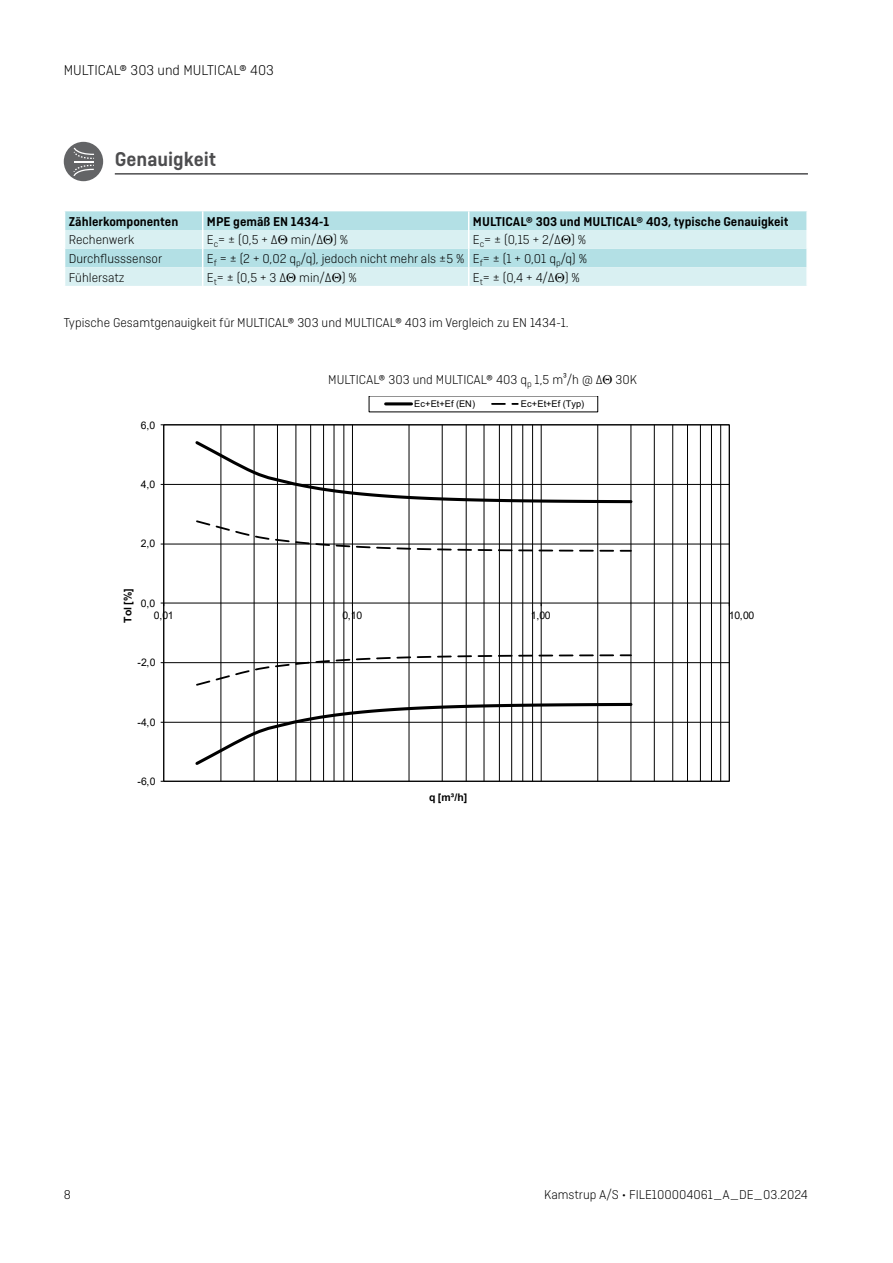
<style>
.page{position:relative;width:893px;height:1263px;background:#fff}
.page>*{position:absolute;margin:0;border:0;box-sizing:border-box;transform-origin:0 0}
.t1{font:600 21px "Ciutadella";color:#4d4d4f}
.t2{font:300 15px "Ciutadella";color:#000}
.t3{font:300 13.5px "Ciutadella";color:#000}
.t4{font:600 13.5px "Ciutadella";color:#000}
.t5{font:700 12.3px "Arial";letter-spacing:-.005em;color:#000}
.t6{font:10.5px "Arial";letter-spacing:-.025em;color:#000}
.t7{font:700 10.5px "Arial";color:#000}
.t8{font:9.15px "Arial";color:#000}
</style>
<div class="page">
<hr style="left:115px;top:173px;width:693px;height:2px;background:#4d4d4f">
<hr style="left:164px;top:484px;width:565px;height:1px;background:#000">
<hr style="left:164px;top:544px;width:565px;height:1px;background:#000">
<hr style="left:164px;top:662px;width:565px;height:1px;background:#000">
<hr style="left:164px;top:722px;width:565px;height:1px;background:#000">
<hr style="left:164px;top:781px;width:565px;height:1px;background:#000">
<hr style="left:720px;top:425px;width:1px;height:356px;background:#000">
<hr style="left:711px;top:425px;width:1px;height:356px;background:#000">
<hr style="left:700px;top:425px;width:1px;height:356px;background:#000">
<hr style="left:687px;top:425px;width:1px;height:356px;background:#000">
<hr style="left:672px;top:425px;width:1px;height:356px;background:#000">
<hr style="left:654px;top:425px;width:1px;height:356px;background:#000">
<hr style="left:631px;top:425px;width:1px;height:356px;background:#000">
<hr style="left:597px;top:425px;width:1px;height:356px;background:#000">
<hr style="left:532px;top:425px;width:1px;height:356px;background:#000">
<hr style="left:522px;top:425px;width:1px;height:356px;background:#000">
<hr style="left:511px;top:425px;width:1px;height:356px;background:#000">
<hr style="left:499px;top:425px;width:1px;height:356px;background:#000">
<hr style="left:484px;top:425px;width:1px;height:356px;background:#000">
<hr style="left:466px;top:425px;width:1px;height:356px;background:#000">
<hr style="left:442px;top:425px;width:1px;height:356px;background:#000">
<hr style="left:409px;top:425px;width:1px;height:356px;background:#000">
<hr style="left:344px;top:425px;width:1px;height:356px;background:#000">
<hr style="left:334px;top:425px;width:1px;height:356px;background:#000">
<hr style="left:323px;top:425px;width:1px;height:356px;background:#000">
<hr style="left:310px;top:425px;width:1px;height:356px;background:#000">
<hr style="left:296px;top:425px;width:1px;height:356px;background:#000">
<hr style="left:277px;top:425px;width:1px;height:356px;background:#000">
<hr style="left:254px;top:425px;width:1px;height:356px;background:#000">
<hr style="left:221px;top:425px;width:1px;height:356px;background:#000">
<hr style="left:541px;top:425px;width:1px;height:356px;background:#000">
<hr style="left:352px;top:425px;width:1px;height:356px;background:#000">
<hr style="left:163px;top:425px;width:1px;height:356px;background:#000">
<hr style="left:164px;top:603px;width:565px;height:1px;background:#000">
<svg style="left:193px;top:438px;width:441px;height:67px"></svg>
<svg style="left:193px;top:701px;width:441px;height:67px"></svg>
<svg style="left:195px;top:519px;width:438px;height:34px"></svg>
<svg style="left:195px;top:653px;width:438px;height:34px"></svg>
<hr style="left:386px;top:402px;width:25px;height:3px;background:#000">
<svg style="left:492px;top:403px;width:26px;height:2px"></svg>
<svg style="left:61px;top:139px;width:45px;height:45px"></svg>
<div style="left:64px;top:142px;width:39px;height:39px;background:#636466;border-radius:50%"></div>
<svg style="left:73px;top:148px;width:21px;height:28px"></svg>
<svg style="left:65px;top:211px;width:742px;height:75px;background:#c7e8eb"></svg>
<p class="t2" style="left:64px;top:62px;width:212px">MULTICAL® 303 und MULTICAL® 403</p>
<h1 class="t1" style="left:115px;top:147px;width:103px">Genauigkeit</h1>
<p class="t4" style="left:69px;top:214px;width:111px">Zählerkomponenten</p>
<p class="t4" style="left:207px;top:214px;width:124px">MPE gemäß EN 1434-1</p>
<p class="t4" style="left:473px;top:214px;width:317px">MULTICAL® 303 und MULTICAL® 403, typische Genauigkeit</p>
<p class="t3" style="left:69px;top:233px;width:67px">Rechenwerk</p>
<p class="t3" style="left:207px;top:233px;width:143px">E<sub>c</sub>= ± (0,5 + ∆ min/∆ ) %</p>
<p class="t3" style="left:473px;top:233px;width:115px">E<sub>c</sub>= ± (0,15 + 2/∆ ) %</p>
<p class="t3" style="left:69px;top:251px;width:95px">Durchflusssensor</p>
<p class="t3" style="left:207px;top:251px;width:382px">E<sub>f</sub> = ± (2 + 0,02 q<sub>p</sub>/q), jedoch nicht mehr als ±5 % E<sub>f</sub>= ± (1 + 0,01 q<sub>p</sub>/q) %</p>
<p class="t3" style="left:69px;top:270px;width:57px">Fühlersatz</p>
<p class="t3" style="left:207px;top:270px;width:151px">E<sub>t</sub>= ± (0,5 + 3 ∆ min/∆ ) %</p>
<p class="t3" style="left:473px;top:270px;width:108px">E<sub>t</sub>= ± (0,4 + 4/∆ ) %</p>
<p class="t3" style="left:64px;top:316px;width:506px">Typische Gesamtgenauigkeit für MULTICAL® 303 und MULTICAL® 403 im Vergleich zu EN 1434-1.</p>
<p class="t6" style="left:141px;top:418px;width:16px">6,0</p>
<p class="t6" style="left:141px;top:477px;width:16px">4,0</p>
<p class="t6" style="left:141px;top:537px;width:16px">2,0</p>
<p class="t3" style="left:328px;top:372px;width:310px">MULTICAL® 303 und MULTICAL® 403 q<sub>p</sub> 1,5 m³/h @ ∆ 30K</p>
<p class="t5" style="left:375px;top:374px;width:216px">MULTICAL<sup>®</sup> 403 q<sub>p</sub> 1,5 m³/h @∆ 30K</p>
<p class="t8" style="left:414px;top:398px;width:62px">Ec+Et+Ef (EN)</p>
<p class="t8" style="left:521px;top:398px;width:65px">Ec+Et+Ef (Typ)</p>
<p class="t7" style="left:121px;top:623px;width:36px;rotate:-90deg">Tol [%]</p>
<p class="t6" style="left:141px;top:596px;width:16px">0,0</p>
<p class="t6" style="left:154px;top:608px;width:21px">0,01</p>
<p class="t6" style="left:342px;top:608px;width:21px">0,10</p>
<p class="t6" style="left:531px;top:608px;width:21px">1,00</p>
<p class="t6" style="left:729px;top:608px;width:27px">10,00</p>
<p class="t6" style="left:137px;top:655px;width:20px">-2,0</p>
<p class="t6" style="left:137px;top:715px;width:20px">-4,0</p>
<p class="t6" style="left:137px;top:774px;width:20px">-6,0</p>
<p class="t7" style="left:429px;top:790px;width:39px">q [m³/h]</p>
<p class="t3" style="left:64px;top:1187px;width:9px">8</p>
<p class="t3" style="left:544px;top:1187px;width:265px">Kamstrup A/S • FILE100004061_A_DE_03.2024</p>
</div>
